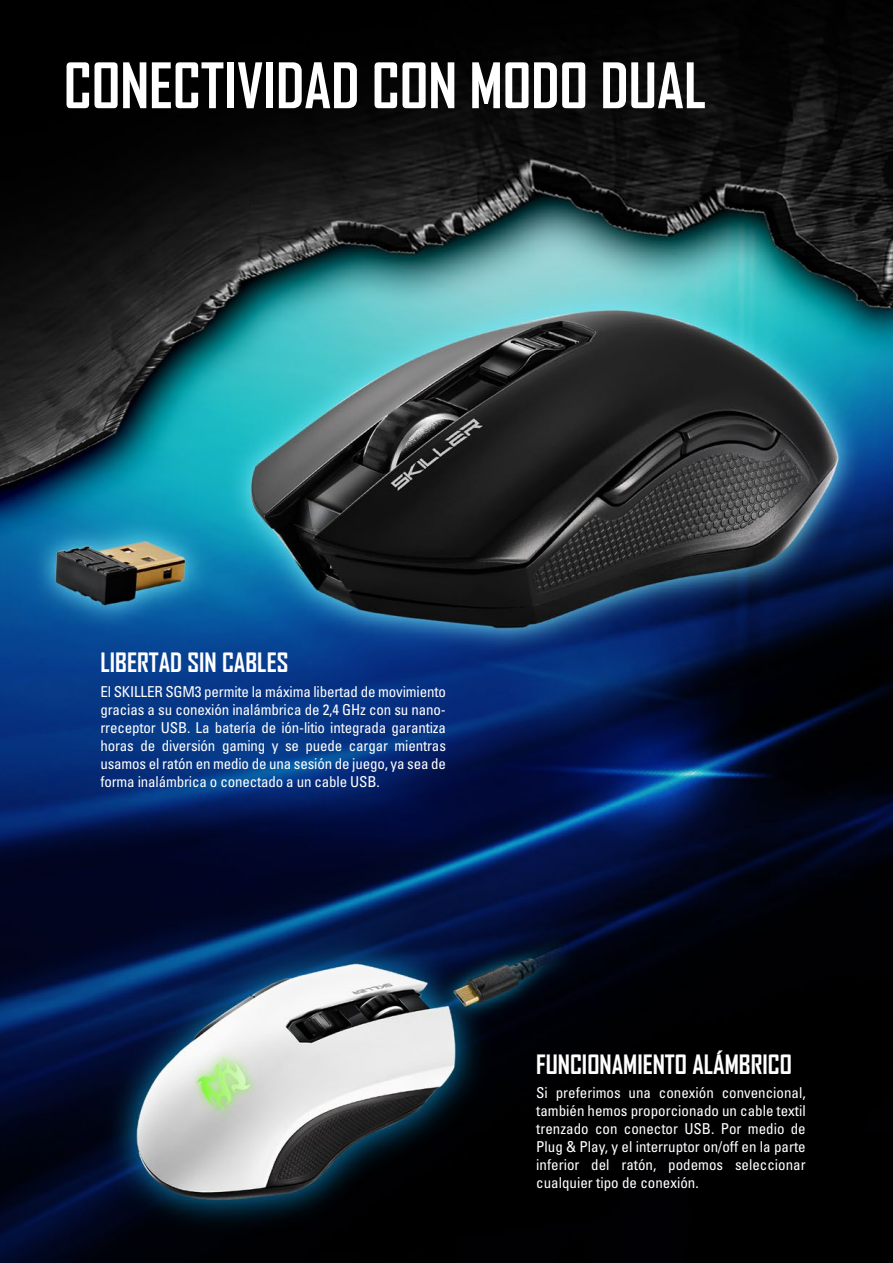
<style>
.page{position:relative;width:893px;height:1263px;background:#fff}
.page>*{position:absolute;margin:0;border:0;box-sizing:border-box;transform-origin:0 0}
.t1{font:700 60px "Agency FB";color:#fff}
.t2{font:700 25.5px "Agency FB";color:#fff}
.t3{font:condensed 15px/18px "Univers";letter-spacing:-.005em;color:#fff;text-align:justify}
</style>
<div class="page">
<img style="left:0;top:0;width:893px;height:1263px">
<h1 class="t1" style="left:64px;top:48px;width:644px">CONECTIVIDAD CON MODO DUAL</h1>
<h2 class="t2" style="left:100px;top:647px;width:189px">LIBERTAD SIN CABLES</h2>
<p class="t3" style="left:100px;top:682px;width:347px">El SKILLER SGM3 permite la máxima libertad de movimiento gracias a su conexión inalámbrica de 2,4 GHz con su nano&shy;rreceptor USB. La batería de ión-litio integrada garantiza horas de diversión gaming y se puede cargar mientras usamos el ratón en medio de una sesión de juego, ya sea de forma inalámbrica o conectado a un cable USB.</p>
<h2 class="t2" style="left:536px;top:1048px;width:257px">FUNCIONAMIENTO ALÁMBRICO</h2>
<p class="t3" style="left:536px;top:1084px;width:271px">Si preferimos una conexión convencional, también hemos proporcionado un cable textil trenzado con conector USB. Por medio de Plug &amp; Play, y el interruptor on/off en la parte inferior del ratón, podemos seleccionar cualquier tipo de conexión.</p>
</div>
